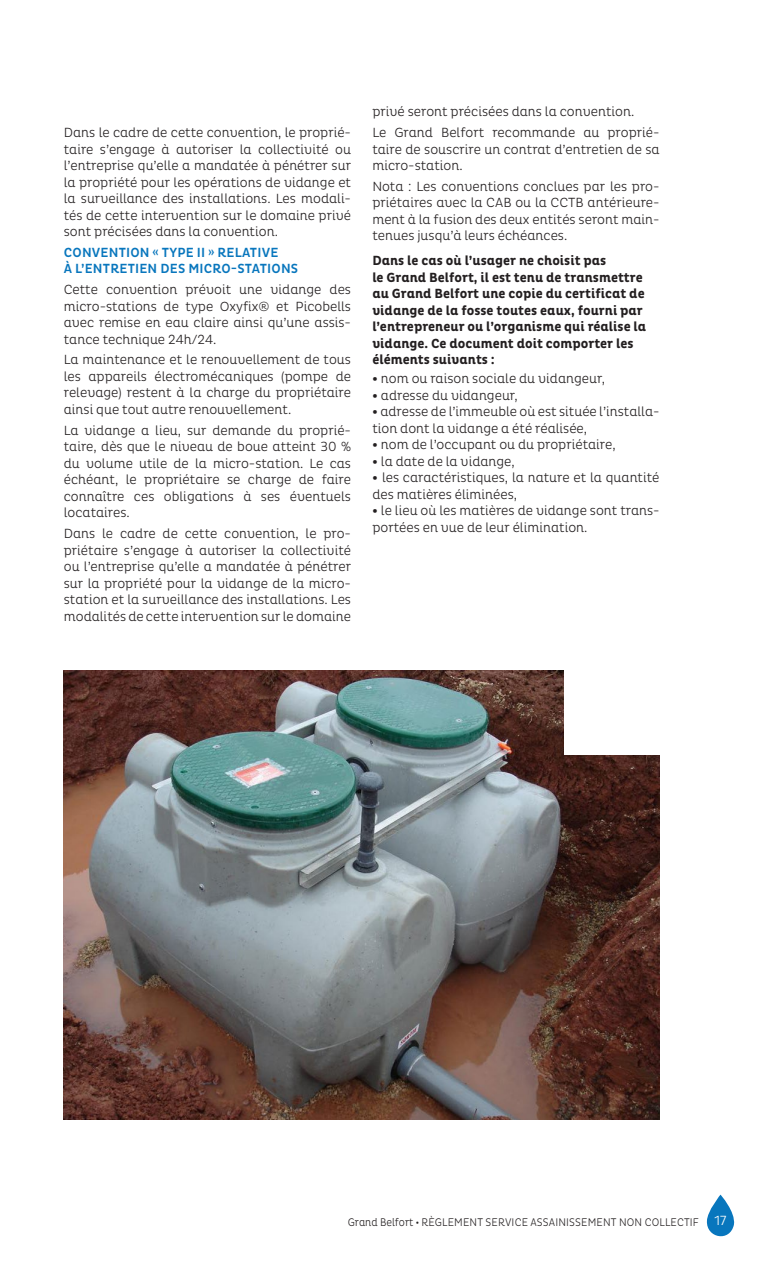
<style>
.page{position:relative;width:766px;height:1263px;background:#fff}
.page>*{position:absolute;margin:0;border:0;box-sizing:border-box;transform-origin:0 0}
.corps_texte{font:300 13.5px/16.5px "Pluto Cond";color:#231f20;text-align:justify}
.soustitre{font:700 13.5px/16.5px "Pluto Cond";color:#231f20}
.corps_texte-2{font:500 13.5px/16.5px "Pluto Cond";letter-spacing:.015em;color:#0876bd}
.t1{font:300 11.25px "Pluto Cond";letter-spacing:.015em;color:#231f20;scale:.93 1}
.s1{font-family:"Pluto";font-weight:700}
.s2{font-size:13.5px;color:#fff}
</style>
<div class="page">
<img style="left:64px;top:670px;width:595px;height:449px">
<svg style="left:706px;top:1195px;width:29px;height:42px"></svg>
<div style="left:564px;top:628px;width:201px;height:126px;background:#fff"></div>
<p class="corps_texte" style="left:64px;top:124px;width:289px">Dans le cadre de cette convention, le proprié&shy;taire s’engage à autoriser la collectivité ou l’entreprise qu’elle a mandatée à pénétrer sur la propriété pour les opérations de vidange et la surveillance des installations. Les modali&shy;tés de cette intervention sur le domaine privé sont précisées dans la convention.</p>
<p class="corps_texte-2" style="left:64px;top:244px;width:236px">CONVENTION « TYPE II » RELATIVE<br>À L’ENTRETIEN DES MICRO-STATIONS</p>
<p class="corps_texte" style="left:64px;top:281px;width:289px">Cette convention prévoit une vidange des micro-stations de type Oxyfix® et Picobells avec remise en eau claire ainsi qu’une assis&shy;tance technique 24h/24.</p>
<p class="corps_texte" style="left:64px;top:352px;width:289px">La maintenance et le renouvellement de tous les appareils électromécaniques (pompe de relevage) restent à la charge du propriétaire ainsi que tout autre renouvellement.</p>
<p class="corps_texte" style="left:64px;top:422px;width:289px">La vidange a lieu, sur demande du proprié&shy;taire, dès que le niveau de boue atteint 30 % du volume utile de la micro-station. Le cas échéant, le propriétaire se charge de faire connaître ces obligations à ses éventuels locataires.</p>
<p class="corps_texte" style="left:64px;top:525px;width:289px">Dans le cadre de cette convention, le pro&shy;priétaire s’engage à autoriser la collectivité ou l’entreprise qu’elle a mandatée à pénétrer sur la propriété pour la vidange de la micro&shy;station et la surveillance des installations. Les modalités de cette intervention sur le domaine</p>
<p class="corps_texte" style="left:372px;top:104px;width:263px">privé seront précisées dans la convention.</p>
<p class="corps_texte" style="left:372px;top:124px;width:289px">Le Grand Belfort recommande au proprié&shy;taire de souscrire un contrat d’entretien de sa micro-station.</p>
<p class="corps_texte" style="left:372px;top:178px;width:289px">Nota : Les conventions conclues par les pro&shy;priétaires avec la CAB ou la CCTB antérieure&shy;ment à la fusion des deux entités seront main&shy;tenues jusqu’à leurs échéances.</p>
<p class="soustitre" style="left:372px;top:253px;width:275px">Dans le cas où l’usager ne choisit pas<br>le Grand Belfort, il est tenu de transmettre au Grand Belfort une copie du certificat de vidange de la fosse toutes eaux, fourni par l’entrepreneur ou l’organisme qui réalise la vidange. Ce document doit comporter les éléments suivants :</p>
<p class="corps_texte" style="left:372px;top:370px;width:234px"><span class="s1">•</span> nom ou raison sociale du vidangeur,</p>
<p class="corps_texte" style="left:372px;top:387px;width:147px"><span class="s1">•</span> adresse du vidangeur,</p>
<p class="corps_texte" style="left:372px;top:403px;width:289px"><span class="s1">•</span> adresse de l’immeuble où est située l’installa&shy;tion dont la vidange a été réalisée,</p>
<p class="corps_texte" style="left:372px;top:436px;width:245px"><span class="s1">•</span> nom de l’occupant ou du propriétaire,</p>
<p class="corps_texte" style="left:372px;top:453px;width:144px"><span class="s1">•</span> la date de la vidange,</p>
<p class="corps_texte" style="left:372px;top:469px;width:288px"><span class="s1">•</span> les caractéristiques, la nature et la quantité des matières éliminées,</p>
<p class="corps_texte" style="left:372px;top:502px;width:289px"><span class="s1">•</span> le lieu où les matières de vidange sont trans&shy;portées en vue de leur élimination.</p>
<p class="t1" style="left:348px;top:1216px;width:408px">Grand Belfort <span class="s1">∙</span> RÈGLEMENT SERVICE ASSAINISSEMENT NON COLLECTIF <span class="s2">17</span></p>
</div>
